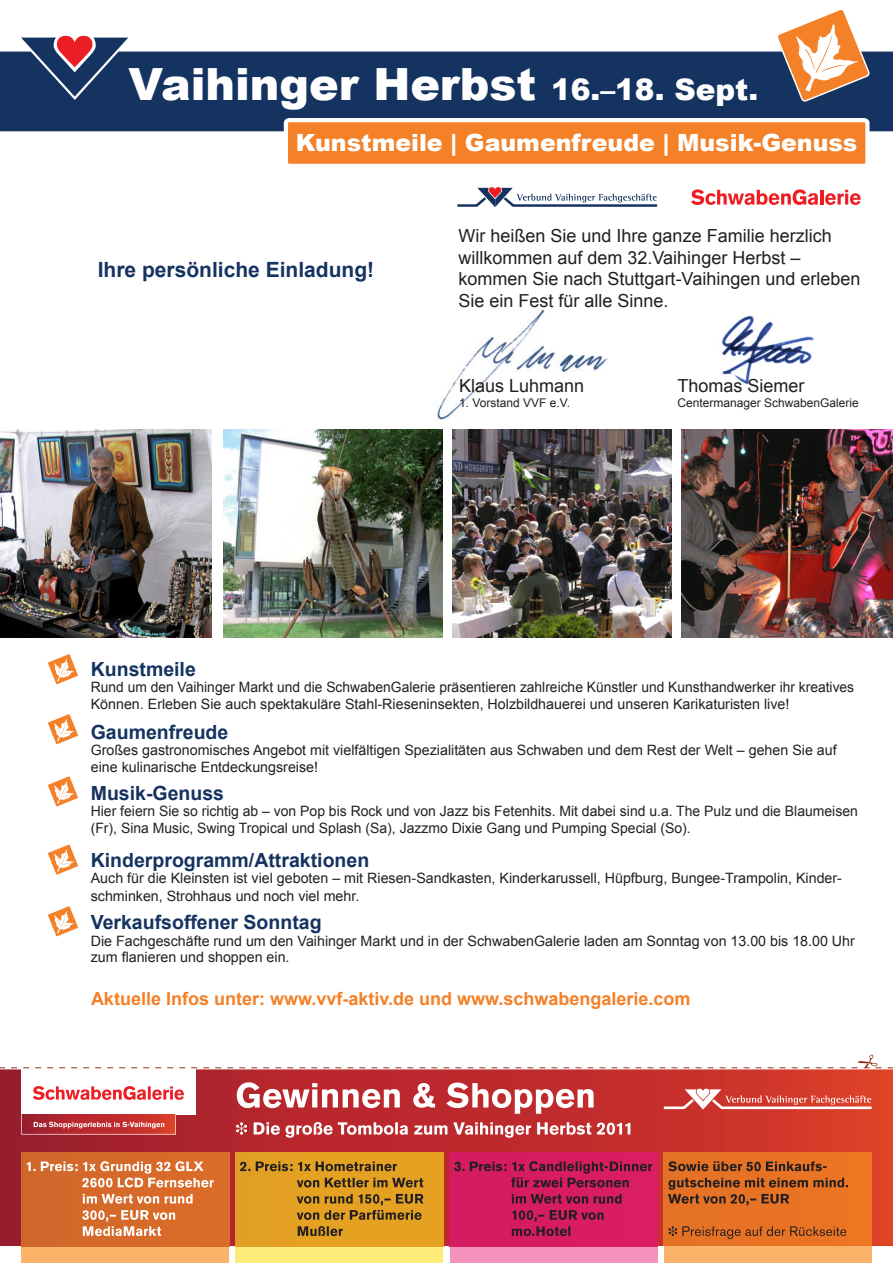
<style>
.page{position:relative;width:893px;height:1263px;background:#fff}
.page>*{position:absolute;margin:0;border:0;box-sizing:border-box;transform-origin:0 0}
.t1{font:900 44.4px "Arial";color:#fff}
.t2{font:900 23.7px "Arial";color:#fff}
.t3{font:700 21px "Arial";color:#153360}
.t4{font:700 19.5px "Arial";color:#153360}
.t5{font:18px/21.6px "Arial";color:#231f20}
.t6{font:700 18px "Arial";color:#f48028}
.t7{font:14.25px/16.5px "Arial";color:#231f20}
.t8{font:12px "Arial";color:#231f20}
.s1{font-size:29.55px}
</style>
<div class="page">
<img style="left:722px;top:315px;width:92px;height:70px">
<img style="left:453px;top:429px;width:219px;height:209px">
<img style="left:682px;top:429px;width:211px;height:209px">
<img style="left:223px;top:429px;width:219px;height:209px">
<img style="left:0;top:429px;width:211px;height:209px">
<div style="left:0;top:52px;width:893px;height:79px;background:#153360"></div>
<svg style="left:776px;top:10px;width:93px;height:92px"></svg>
<svg style="left:282px;top:116px;width:590px;height:48px;background:#eb8a41"></svg>
<svg style="left:21px;top:35px;width:107px;height:62px;background:#4e4e70"></svg>
<svg style="left:47px;top:654px;width:31px;height:31px"></svg>
<svg style="left:47px;top:714px;width:31px;height:31px"></svg>
<svg style="left:47px;top:776px;width:31px;height:31px"></svg>
<svg style="left:47px;top:844px;width:31px;height:31px"></svg>
<svg style="left:47px;top:906px;width:31px;height:31px"></svg>
<svg style="left:691px;top:189px;width:127px;height:16px"></svg>
<hr style="left:820px;top:190px;width:3px;height:15px;background:#ee1d23">
<svg style="left:825px;top:190px;width:36px;height:15px"></svg>
<svg style="left:457px;top:187px;width:200px;height:20px"></svg>
<img style="left:437px;top:309px;width:171px;height:111px">
<img style="left:0;top:1069px;width:893px;height:177px">
<div style="left:21px;top:1246px;width:208px;height:17px;background:#fbb269"></div>
<div style="left:21px;top:1152px;width:208px;height:94px;background:#d56929"></div>
<div style="left:235px;top:1246px;width:208px;height:17px;background:#ffeb77"></div>
<div style="left:235px;top:1152px;width:208px;height:94px;background:#e4a122"></div>
<div style="left:450px;top:1246px;width:207px;height:17px;background:#f390bc"></div>
<div style="left:449px;top:1152px;width:208px;height:94px;background:#d61c60"></div>
<svg style="left:82px;top:1210px;width:93px;height:26px"></svg>
<svg style="left:83px;top:1194px;width:110px;height:10px"></svg>
<svg style="left:27px;top:1161px;width:187px;height:26px;background:#df8e5e"></svg>
<svg style="left:298px;top:1226px;width:45px;height:10px"></svg>
<svg style="left:297px;top:1194px;width:126px;height:26px;background:#a97921"></svg>
<svg style="left:297px;top:1178px;width:126px;height:9px"></svg>
<svg style="left:240px;top:1161px;width:157px;height:10px;background:#9a6f21"></svg>
<svg style="left:512px;top:1210px;width:92px;height:26px;background:#a81c4f"></svg>
<svg style="left:512px;top:1194px;width:110px;height:10px"></svg>
<svg style="left:454px;top:1161px;width:198px;height:26px;background:#ab1d50"></svg>
<svg style="left:236px;top:1122px;width:394px;height:16px"></svg>
<svg style="left:237px;top:1082px;width:357px;height:32px"></svg>
<div style="left:21px;top:1068px;width:175px;height:47px;background:#fff"></div>
<svg style="left:33px;top:1086px;width:151px;height:14px"></svg>
<svg style="left:21px;top:1114px;width:155px;height:20px;background:#c24344"></svg>
<svg style="left:852px;top:1054px;width:30px;height:14px"></svg>
<div style="left:664px;top:1246px;width:208px;height:17px;background:#fbb269"></div>
<div style="left:664px;top:1152px;width:208px;height:94px;background:#e87324"></div>
<svg style="left:668px;top:1226px;width:178px;height:13px;background:#c06123"></svg>
<svg style="left:668px;top:1178px;width:180px;height:28px;background:#b95e23"></svg>
<svg style="left:668px;top:1161px;width:158px;height:10px;background:#975022"></svg>
<svg style="left:664px;top:1088px;width:208px;height:21px"></svg>
<h1 class="t1" style="left:128px;top:52px;width:631px">Vaihinger Herbst <span class="s1">16.–18. Sept.</span></h1>
<h2 class="t2" style="left:296px;top:126px;width:563px">Kunstmeile | Gaumenfreude | Musik-Genuss</h2>
<h3 class="t3" style="left:98px;top:255px;width:278px">Ihre persönliche Einladung!</h3>
<p class="t5" style="left:459px;top:225px;width:403px">Wir heißen Sie und Ihre ganze Familie herzlich willkommen auf dem 32.Vaihinger Herbst – kommen Sie nach Stuttgart-Vaihingen und erleben Sie ein Fest für alle Sinne.</p>
<p class="t5" style="left:459px;top:375px;width:127px">Klaus Luhmann</p>
<p class="t8" style="left:459px;top:395px;width:112px">1. Vorstand VVF e.V.</p>
<p class="t5" style="left:677px;top:375px;width:129px">Thomas Siemer</p>
<p class="t8" style="left:677px;top:395px;width:183px">Centermanager SchwabenGalerie</p>
<h3 class="t4" style="left:91px;top:656px;width:107px">Kunstmeile</h3>
<p class="t7" style="left:91px;top:679px;width:765px">Rund um den Vaihinger Markt und die SchwabenGalerie präsentieren zahlreiche Künstler und Kunsthandwerker ihr kreatives<br>Können. Erleben Sie auch spektakuläre Stahl-Rieseninsekten, Holzbildhauerei und unseren Karikaturisten live!</p>
<h3 class="t4" style="left:91px;top:719px;width:139px">Gaumenfreude</h3>
<p class="t7" style="left:91px;top:742px;width:747px">Großes gastronomisches Angebot mit vielfältigen Spezialitäten aus Schwaben und dem Rest der Welt – gehen Sie auf eine kulinarische Entdeckungsreise!</p>
<h3 class="t4" style="left:91px;top:780px;width:135px">Musik-Genuss</h3>
<p class="t7" style="left:91px;top:803px;width:769px">Hier feiern Sie so richtig ab – von Pop bis Rock und von Jazz bis Fetenhits. Mit dabei sind u.a. The Pulz und die Blaumeisen (Fr), Sina Music, Swing Tropical und Splash (Sa), Jazzmo Dixie Gang und Pumping Special (So).</p>
<h3 class="t4" style="left:91px;top:847px;width:280px">Kinderprogramm/Attraktionen</h3>
<p class="t7" style="left:91px;top:869px;width:753px;line-height:18px">Auch für die Kleinsten ist viel geboten – mit Riesen-Sandkasten, Kinderkarussell, Hüpfburg, Bungee-Trampolin, Kinder&shy;schminken, Strohhaus und noch viel mehr.</p>
<h3 class="t4" style="left:91px;top:909px;width:232px">Verkaufsoffener Sonntag</h3>
<p class="t7" style="left:91px;top:932px;width:766px">Die Fachgeschäfte rund um den Vaihinger Markt und in der SchwabenGalerie laden am Sonntag von 13.00 bis 18.00 Uhr zum flanieren und shoppen ein.</p>
<p class="t6" style="left:91px;top:987px;width:601px">Aktuelle Infos unter: www.vvf-aktiv.de und www.schwabengalerie.com</p>
</div>
